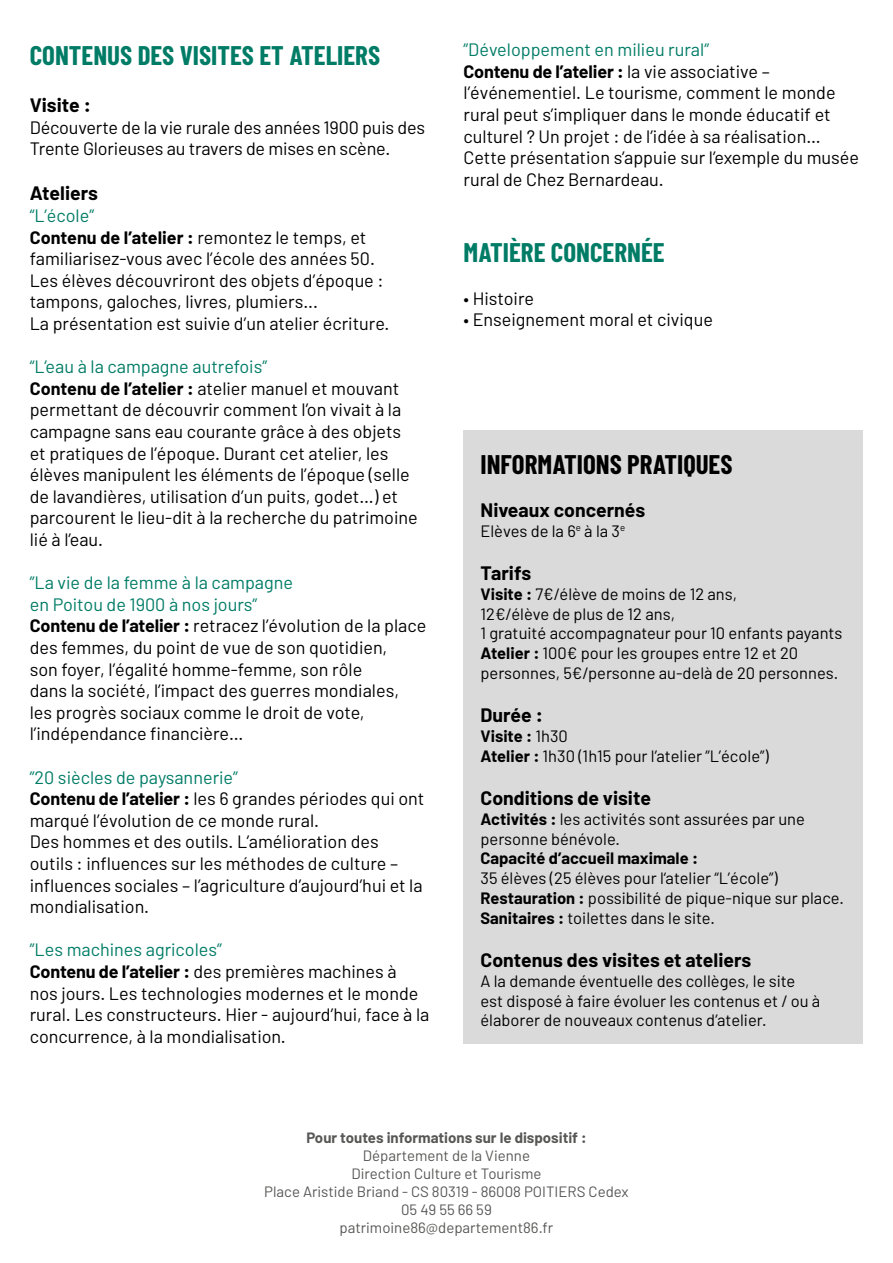
<style>
.page{position:relative;width:893px;height:1263px;background:#fff}
.page>*{position:absolute;margin:0;border:0;box-sizing:border-box;transform-origin:0 0}
.t1{font:700 27px "Barlow Condensed";color:#007c66}
.t2{font:700 27px "Barlow Condensed";color:#000}
.t3{font:700 19.5px "Barlow";color:#000}
.t4{font:18px/21.6px "Barlow";color:#000}
.t5{font:16.5px/19.8px "Barlow";color:#000}
.t6{font:700 16.5px "Barlow";color:#000}
.t7{font:15px/18px "Barlow";color:#575756;text-align:center}
.t8{font:700 15px "Barlow";color:#575756}
.s1{color:#007c66}
.s2{font-weight:700}
</style>
<div class="page">
<div style="left:463px;top:430px;width:400px;height:613px;background:#dadada"></div>
<h1 class="t1" style="left:30px;top:39px;width:352px">CONTENUS DES VISITES ET ATELIERS</h1>
<p class="t3" style="left:30px;top:93px;width:63px">Visite :</p>
<p class="t4" style="left:30px;top:116px;width:397px">Découverte de la vie rurale des années 1900 puis des<br>Trente Glorieuses au travers de mises en scène.</p>
<p class="t3" style="left:30px;top:181px;width:70px">Ateliers</p>
<p class="t4" style="left:30px;top:204px;width:361px"><span class="s1">“L’école”<br></span><span class="s2">Contenu de l’atelier :</span> remontez le temps, et familiarisez-vous avec l’école des années 50.<br>Les élèves découvriront des objets d’époque : tampons, galoches, livres, plumiers...<br>La présentation est suivie d’un atelier écriture.</p>
<p class="t4" style="left:30px;top:355px;width:390px"><span class="s1">“L’eau à la campagne autrefois”<br></span><span class="s2">Contenu de l’atelier :</span> atelier manuel et mouvant permettant de découvrir comment l’on vivait à la campagne sans eau courante grâce à des objets et pratiques de l’époque. Durant cet atelier, les élèves manipulent les éléments de l’époque (selle de lavandières, utilisation d’un puits, godet…) et parcourent le lieu-dit à la recherche du patrimoine lié à l’eau.</p>
<p class="t4" style="left:30px;top:571px;width:398px"><span class="s1">”La vie de la femme à la campagne<br>en Poitou de 1900 à nos jours”<br></span><span class="s2">Contenu de l’atelier :</span> retracez l’évolution de la place des femmes, du point de vue de son quotidien,<br>son foyer, l’égalité homme-femme, son rôle<br>dans la société, l’impact des guerres mondiales,<br>les progrès sociaux comme le droit de vote, l’indépendance financière…</p>
<p class="t4" style="left:30px;top:766px;width:396px"><span class="s1">”20 siècles de paysannerie”<br></span><span class="s2">Contenu de l’atelier :</span> les 6 grandes périodes qui ont marqué l’évolution de ce monde rural.<br>Des hommes et des outils. L’amélioration des outils : influences sur les méthodes de culture – influences sociales – l’agriculture d’aujourd’hui et la mondialisation.</p>
<p class="t4" style="left:30px;top:939px;width:401px"><span class="s1">”Les machines agricoles”<br></span><span class="s2">Contenu de l’atelier :</span> des premières machines à<br>nos jours. Les technologies modernes et le monde rural. Les constructeurs. Hier - aujourd’hui, face à la concurrence, à la mondialisation.</p>
<p class="t4" style="left:463px;top:39px;width:397px"><span class="s1">”Développement en milieu rural”<br></span><span class="s2">Contenu de l’atelier :</span> la vie associative – l’événementiel. Le tourisme, comment le monde rural peut s’impliquer dans le monde éducatif et culturel ? Un projet : de l’idée à sa réalisation… Cette présentation s’appuie sur l’exemple du musée rural de Chez Bernardeau.</p>
<h1 class="t1" style="left:463px;top:235px;width:203px">MATIÈRE CONCERNÉE</h1>
<p class="t4" style="left:463px;top:287px;width:72px">• Histoire</p>
<p class="t4" style="left:463px;top:309px;width:251px">• Enseignement moral et civique</p>
<h1 class="t2" style="left:480px;top:447px;width:254px">INFORMATIONS PRATIQUES</h1>
<p class="t3" style="left:480px;top:498px;width:166px">Niveaux concernés</p>
<p class="t5" style="left:480px;top:520px;width:146px">Elèves de la 6<sup>e</sup> à la 3<sup>e</sup></p>
<p class="t3" style="left:480px;top:561px;width:52px">Tarifs</p>
<p class="t5" style="left:480px;top:583px;width:364px"><span class="s2">Visite :</span> 7€/élève de moins de 12 ans,<br>12€/élève de plus de 12 ans,<br>1 gratuité accompagnateur pour 10 enfants payants <span class="s2">Atelier :</span> 100€ pour les groupes entre 12 et 20 personnes, 5€/personne au-delà de 20 personnes.</p>
<p class="t3" style="left:480px;top:703px;width:64px">Durée :</p>
<p class="t5" style="left:480px;top:726px;width:290px"><span class="s2">Visite :</span> 1h30<br><span class="s2">Atelier :</span> 1h30 (1h15 pour l’atelier ”L’école”)</p>
<p class="t3" style="left:480px;top:786px;width:172px">Conditions de visite</p>
<p class="t5" style="left:480px;top:808px;width:326px"><span class="s2">Activités :</span> les activités sont assurées par une personne bénévole.</p>
<p class="t6" style="left:480px;top:848px;width:219px">Capacité d’accueil maximale :</p>
<p class="t5" style="left:480px;top:868px;width:365px">35 élèves (25 élèves pour l‘atelier “L’école”)<br><span class="s2">Restauration :</span> possibilité de pique-nique sur place.<br><span class="s2">Sanitaires :</span> toilettes dans le site.</p>
<p class="t3" style="left:480px;top:948px;width:272px">Contenus des visites et ateliers</p>
<p class="t5" style="left:480px;top:970px;width:341px">A la demande éventuelle des collèges, le site est disposé à faire évoluer les contenus et / ou à élaborer de nouveaux contenus d’atelier.</p>
<p class="t8" style="left:306px;top:1128px;width:282px">Pour toutes informations sur le dispositif :</p>
<p class="t7" style="left:264px;top:1146px;width:366px">Département de la Vienne<br>Direction Culture et Tourisme<br>Place Aristide Briand - CS 80319 - 86008 POITIERS Cedex<br>05 49 55 66 59<br>patrimoine86@departement86.fr</p>
</div>
